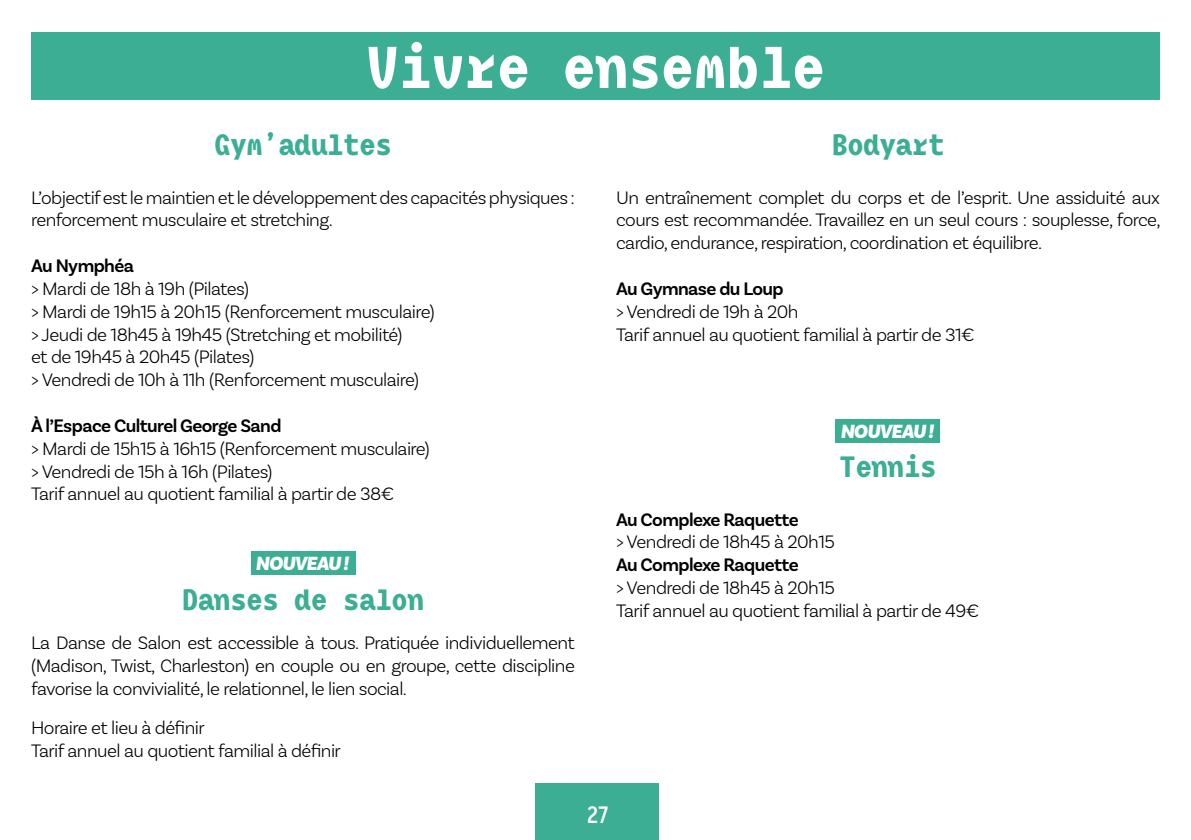
<style>
.page{position:relative;width:1191px;height:840px;background:#fff}
.page>*{position:absolute;margin:0;border:0;box-sizing:border-box;transform-origin:0 0}
.t1{font:700 52px "BC Mikser MB";letter-spacing:-.02em;color:#fff}
.t2{font:700 26px "BC Mikser MB";letter-spacing:-.03em;color:#3bae94}
.t3{font:700 condensed 24px "Eixample Dip";color:#fff}
.t4{font:italic 900 20px "Basic Sans";letter-spacing:-.03em;color:#fff}
.t5{font:300 19px/22.8px "Basic Sans";letter-spacing:-.03em;color:#000}
.t6{font:600 19px "Basic Sans";letter-spacing:-.03em;color:#000}
</style>
<div class="page">
<div style="left:535px;top:783px;width:123px;height:56px;background:#3bae94"></div>
<div style="left:31px;top:32px;width:1128px;height:67px;background:#3bae94"></div>
<div style="left:835px;top:419px;width:105px;height:23px;background:#3bae94"></div>
<div style="left:251px;top:550px;width:104px;height:24px;background:#3bae94"></div>
<h1 class="t1" style="left:365px;top:31px;width:461px">Vivre ensemble</h1>
<h2 class="t2" style="left:214px;top:126px;width:180px">Gym’adultes</h2>
<p class="t5" style="left:31px;top:185px;width:545px">L’objectif est le maintien et le développement des capacités physiques : renforcement musculaire et stretching.</p>
<p class="t6" style="left:31px;top:254px;width:105px">Au Nymphéa</p>
<p class="t5" style="left:31px;top:277px;width:405px">&gt; Mardi de 18h à 19h (Pilates)<br>&gt; Mardi de 19h15 à 20h15 (Renforcement musculaire) &gt; Jeudi de 18h45 à 19h45 (Stretching et mobilité)<br>et de 19h45 à 20h45 (Pilates)<br>&gt; Vendredi de 10h à 11h (Renforcement musculaire)</p>
<p class="t6" style="left:31px;top:414px;width:252px">À l’Espace Culturel George Sand</p>
<p class="t5" style="left:31px;top:436px;width:400px">&gt; Mardi de 15h15 à 16h15 (Renforcement musculaire) &gt; Vendredi de 15h à 16h (Pilates)<br>Tarif annuel au quotient familial à partir de 38€</p>
<p class="t4" style="left:255px;top:550px;width:94px">NOUVEAU !</p>
<h2 class="t2" style="left:182px;top:581px;width:244px">Danses de salon</h2>
<p class="t5" style="left:31px;top:631px;width:545px;text-align:justify">La Danse de Salon est accessible à tous. Pratiquée individuellement (Madison, Twist, Charleston) en couple ou en groupe, cette discipline favorise la convivialité, le relationnel, le lien social.</p>
<p class="t5" style="left:31px;top:715px;width:311px">Horaire et lieu à définir<br>Tarif annuel au quotient familial à définir</p>
<h2 class="t2" style="left:831px;top:126px;width:115px">Bodyart</h2>
<p class="t5" style="left:616px;top:185px;width:546px;text-align:justify">Un entraînement complet du corps et de l’esprit. Une assiduité aux cours est recommandée. Travaillez en un seul cours : souplesse, force, cardio, endurance, respiration, coordination et équilibre.</p>
<p class="t6" style="left:616px;top:277px;width:169px">Au Gymnase du Loup</p>
<p class="t5" style="left:616px;top:299px;width:360px">&gt; Vendredi de 19h à 20h<br>Tarif annuel au quotient familial à partir de 31€</p>
<p class="t4" style="left:840px;top:419px;width:94px">NOUVEAU !</p>
<h2 class="t2" style="left:839px;top:447px;width:99px">Tennis</h2>
<p class="t6" style="left:616px;top:507px;width:184px">Au Complexe Raquette</p>
<p class="t5" style="left:616px;top:530px;width:220px">&gt; Vendredi de 18h45 à 20h15</p>
<p class="t6" style="left:616px;top:553px;width:184px">Au Complexe Raquette</p>
<p class="t5" style="left:616px;top:575px;width:365px">&gt; Vendredi de 18h45 à 20h15<br>Tarif annuel au quotient familial à partir de 49€</p>
<p class="t3" style="left:586px;top:798px;width:24px">27</p>
</div>
